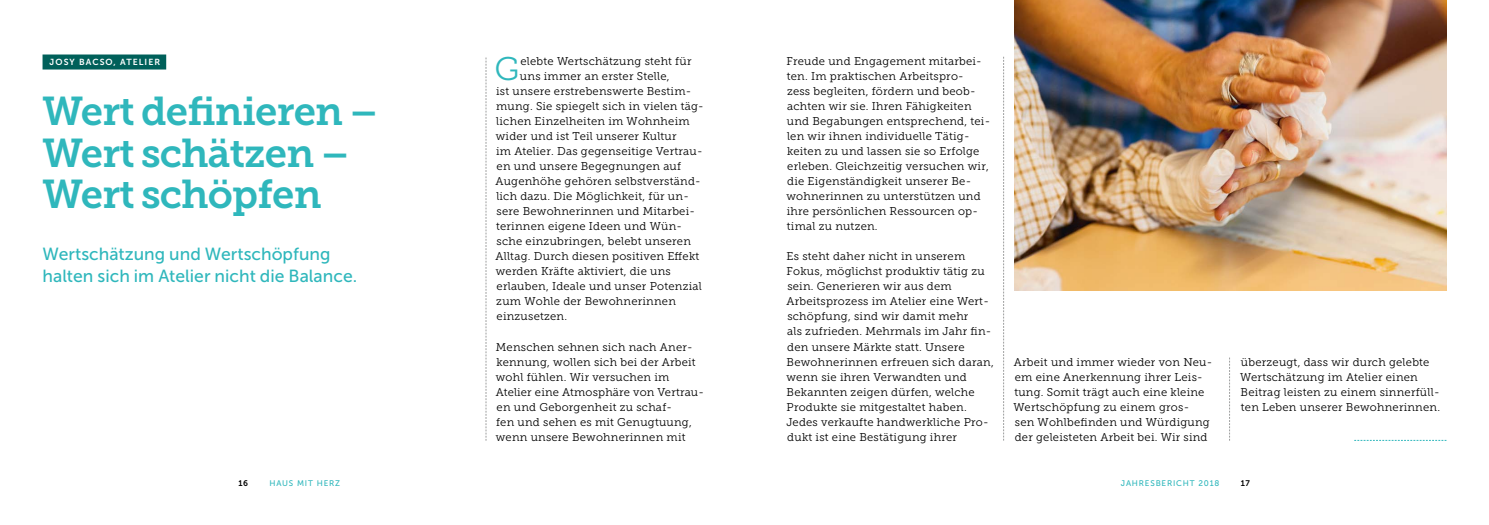
<style>
.page{position:relative;width:1489px;height:525px;background:#fff}
.page>*{position:absolute;margin:0;border:0;box-sizing:border-box;transform-origin:0 0}
.t1{font:40px/41.2px "Museo Slab 700";letter-spacing:-.02em;color:#2fb7bc}
.t2{font:32.62px "Museo Slab 300";color:#2fb7bc}
.t3{font:17.5px/21.2px "Museo Sans 500";color:#2fb7bc}
.t4{font:11.25px/15px "Museo Slab 300";letter-spacing:.02em;color:#000}
.t5{font:8.75px "Museo Sans 700";letter-spacing:.12em;color:#fff}
.t6{font:8.12px "Museo Sans 500";letter-spacing:.1em;color:#2fb7bc}
.t7{font:8.12px "Museo Sans 700";color:#000}
</style>
<div class="page">
<svg style="left:485px;top:57px;width:1px;height:383px"></svg>
<svg style="left:1003px;top:57px;width:1px;height:383px"></svg>
<svg style="left:1229px;top:357px;width:1px;height:83px"></svg>
<div style="left:43px;top:54px;width:123px;height:15px;background:#00605a"></div>
<svg style="left:1354px;top:440px;width:92px;height:1px"></svg>
<img style="left:1014px;top:0;width:432px;height:290px">
<p class="t5" style="left:50px;top:57px;width:112px">JOSY BACSO, ATELIER</p>
<h1 class="t1" style="left:43px;top:91px;width:337px">Wert definieren –<br>Wert schätzen –<br>Wert schöpfen</h1>
<h3 class="t3" style="left:43px;top:244px;width:316px">Wertschätzung und Wertschöpfung halten sich im Atelier nicht die Balance.</h3>
<h2 class="t2" style="left:494px;top:51px;width:26px">G</h2>
<p class="t4" style="left:520px;top:54px;width:173px">elebte Wertschätzung steht für</p>
<p class="t4" style="left:520px;top:69px;width:151px">uns immer an erster Stelle,</p>
<p class="t4" style="left:496px;top:84px;width:197px">ist unsere erstrebenswerte Bestim-</p>
<p class="t4" style="left:496px;top:99px;width:209px">mung. Sie spiegelt sich in vielen täg-</p>
<p class="t4" style="left:496px;top:114px;width:195px">lichen Einzelheiten im Wohnheim</p>
<p class="t4" style="left:496px;top:129px;width:182px">wider und ist Teil unserer Kultur</p>
<p class="t4" style="left:496px;top:144px;width:208px">im Atelier. Das gegenseitige Vertrau-</p>
<p class="t4" style="left:496px;top:159px;width:186px">en und unsere Begegnungen auf</p>
<p class="t4" style="left:495px;top:174px;width:206px">Augenhöhe gehören selbstverständ-</p>
<p class="t4" style="left:496px;top:189px;width:194px">lich dazu. Die Möglichkeit, für un-</p>
<p class="t4" style="left:496px;top:204px;width:200px">sere Bewohnerinnen und Mitarbei-</p>
<p class="t4" style="left:496px;top:219px;width:187px">terinnen eigene Ideen und Wün-</p>
<p class="t4" style="left:496px;top:234px;width:196px">sche einzubringen, belebt unseren</p>
<p class="t4" style="left:495px;top:249px;width:205px">Alltag. Durch diesen positiven Effekt</p>
<p class="t4" style="left:496px;top:264px;width:176px">werden Kräfte aktiviert, die uns</p>
<p class="t4" style="left:496px;top:279px;width:207px">erlauben, Ideale und unser Potenzial</p>
<p class="t4" style="left:496px;top:294px;width:181px">zum Wohle der Bewohnerinnen</p>
<p class="t4" style="left:496px;top:309px;width:72px">einzusetzen.</p>
<p class="t4" style="left:495px;top:339px;width:210px">Menschen sehnen sich nach Aner&shy;kennung, wollen sich bei der Arbeit wohl fühlen. Wir versuchen im<br>Atelier eine Atmosphäre von Vertrau&shy;en und Geborgenheit zu schaf-<br>fen und sehen es mit Genugtuung, wenn unsere Bewohnerinnen mit</p>
<p class="t4" style="left:786px;top:54px;width:205px">Freude und Engagement mitarbei&shy;ten. Im praktischen Arbeitspro-<br>zess begleiten, fördern und beob&shy;achten wir sie. Ihren Fähigkeiten und Begabungen entsprechend, tei&shy;len wir ihnen individuelle Tätig&shy;keiten zu und lassen sie so Erfolge erleben. Gleichzeitig versuchen wir, die Eigenständigkeit unserer Be&shy;wohnerinnen zu unterstützen und ihre persönlichen Ressourcen op&shy;timal zu nutzen.</p>
<p class="t4" style="left:786px;top:249px;width:209px">Es steht daher nicht in unserem Fokus, möglichst produktiv tätig zu sein. Generieren wir aus dem Arbeitsprozess im Atelier eine Wert&shy;schöpfung, sind wir damit mehr<br>als zufrieden. Mehrmals im Jahr fin&shy;den unsere Märkte statt. Unsere Bewohnerinnen erfreuen sich daran, wenn sie ihren Verwandten und Bekannten zeigen dürfen, welche Produkte sie mitgestaltet haben.<br>Jedes verkaufte handwerkliche Pro&shy;dukt ist eine Bestätigung ihrer</p>
<p class="t4" style="left:1013px;top:354px;width:200px">Arbeit und immer wieder von Neu&shy;em eine Anerkennung ihrer Leis&shy;tung. Somit trägt auch eine kleine<br>Wertschöpfung zu einem gros-<br>sen Wohlbefinden und Würdigung der geleisteten Arbeit bei. Wir sind</p>
<p class="t4" style="left:1240px;top:354px;width:201px">überzeugt, dass wir durch gelebte Wertschätzung im Atelier einen Beitrag leisten zu einem sinnerfüll&shy;ten Leben unserer Bewohnerinnen.</p>
<p class="t7" style="left:238px;top:478px;width:11px">16</p>
<p class="t6" style="left:269px;top:478px;width:72px">HAUS MIT HERZ</p>
<p class="t6" style="left:1120px;top:478px;width:100px">JAHRESBERICHT 2018</p>
<p class="t7" style="left:1240px;top:478px;width:11px">17</p>
</div>
